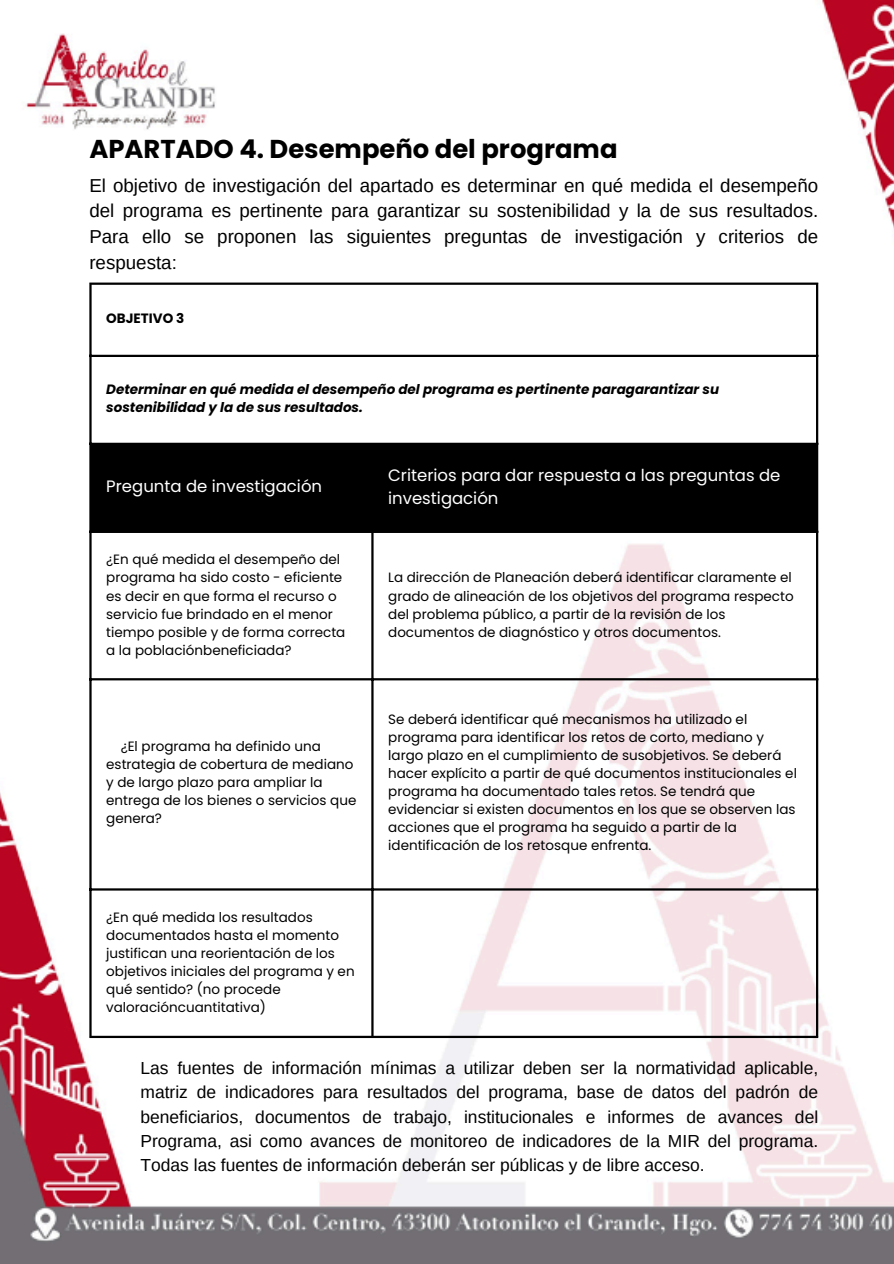
<style>
.page{position:relative;width:894px;height:1264px;background:#fff}
.page>*{position:absolute;margin:0;border:0;box-sizing:border-box;transform-origin:0 0}
.t1{font:700 25.8px "Poppins";color:#000}
.t2{font:18.75px/25.8px "Arimo";color:#000;text-align:justify}
.t3{font:17.4px/24px "Arimo";color:#000;text-align:justify}
.t4{font:16.5px/22.5px "Poppins";color:#fff}
.t5{font:13.5px/18px "Poppins";color:#000}
.t6{font:italic 700 13.5px/18px "Poppins";color:#000}
.t7{font:700 13.5px "Poppins";color:#000}
</style>
<div class="page">
<img style="left:0;top:0;width:893px;height:1263px">
<div style="left:92px;top:445px;width:723px;height:85px;background:#000"></div>
<hr style="left:89px;top:285px;width:3px;height:750px;background:#000">
<hr style="left:371px;top:445px;width:2px;height:590px;background:#000">
<hr style="left:815px;top:285px;width:3px;height:750px;background:#000">
<hr style="left:89px;top:282px;width:729px;height:3px;background:#000">
<hr style="left:89px;top:355px;width:729px;height:2px;background:#000">
<hr style="left:89px;top:443px;width:729px;height:2px;background:#000">
<hr style="left:89px;top:530px;width:729px;height:3px;background:#000">
<hr style="left:89px;top:678px;width:729px;height:2px;background:#000">
<hr style="left:89px;top:888px;width:729px;height:2px;background:#000">
<hr style="left:89px;top:1035px;width:729px;height:3px;background:#000">
<p class="t1" style="left:89px;top:131px;width:529px">APARTADO 4. Desempeño del programa</p>
<p class="t2" style="left:89px;top:172px;width:730px">El objetivo de investigación del apartado es determinar en qué medida el desempeño del programa es pertinente para garantizar su sostenibilidad y la de sus resultados.<br>Para ello se proponen las siguientes preguntas de investigación y criterios de respuesta:</p>
<h1 class="t7" style="left:106px;top:309px;width:80px">OBJETIVO 3</h1>
<p class="t6" style="left:106px;top:380px;width:614px">Determinar en qué medida el desempeño del programa es pertinente paragarantizar su sostenibilidad y la de sus resultados.</p>
<p class="t4" style="left:106px;top:475px;width:217px">Pregunta de investigación</p>
<p class="t4" style="left:388px;top:464px;width:393px">Criterios para dar respuesta a las preguntas de investigación</p>
<p class="t5" style="left:106px;top:550px;width:241px">¿En qué medida el desempeño del programa ha sido costo - eficiente es decir en que forma el recurso o servicio fue brindado en el menor tiempo posible y de forma correcta a la poblaciónbeneficiada?</p>
<p class="t5" style="left:106px;top:737px;width:251px;text-indent:14px">¿El programa ha definido una estrategia de cobertura de mediano y de largo plazo para ampliar la entrega de los bienes o servicios que genera?</p>
<p class="t5" style="left:106px;top:908px;width:250px">¿En qué medida los resultados documentados hasta el momento justifican una reorientación de los objetivos iniciales del programa y en qué sentido? (no procede valoracióncuantitativa)</p>
<p class="t5" style="left:388px;top:568px;width:407px">La dirección de Planeación deberá identificar claramente el grado de alineación de los objetivos del programa respecto del problema público, a partir de la revisión de los documentos de diagnóstico y otros documentos.</p>
<p class="t5" style="left:388px;top:710px;width:410px">Se deberá identificar qué mecanismos ha utilizado el programa para identificar los retos de corto, mediano y largo plazo en el cumplimiento de susobjetivos. Se deberá hacer explícito a partir de qué documentos institucionales el programa ha documentado tales retos. Se tendrá que evidenciar si existen documentos en los que se observen las acciones que el programa ha seguido a partir de la identificación de los retosque enfrenta.</p>
<p class="t3" style="left:140px;top:1056px;width:679px">Las fuentes de información mínimas a utilizar deben ser la normatividad aplicable, matriz de indicadores para resultados del programa, base de datos del padrón de beneficiarios, documentos de trabajo, institucionales e informes de avances del Programa, asi como avances de monitoreo de indicadores de la MIR del programa.<br>Todas las fuentes de información deberán ser públicas y de libre acceso.</p>
</div>
